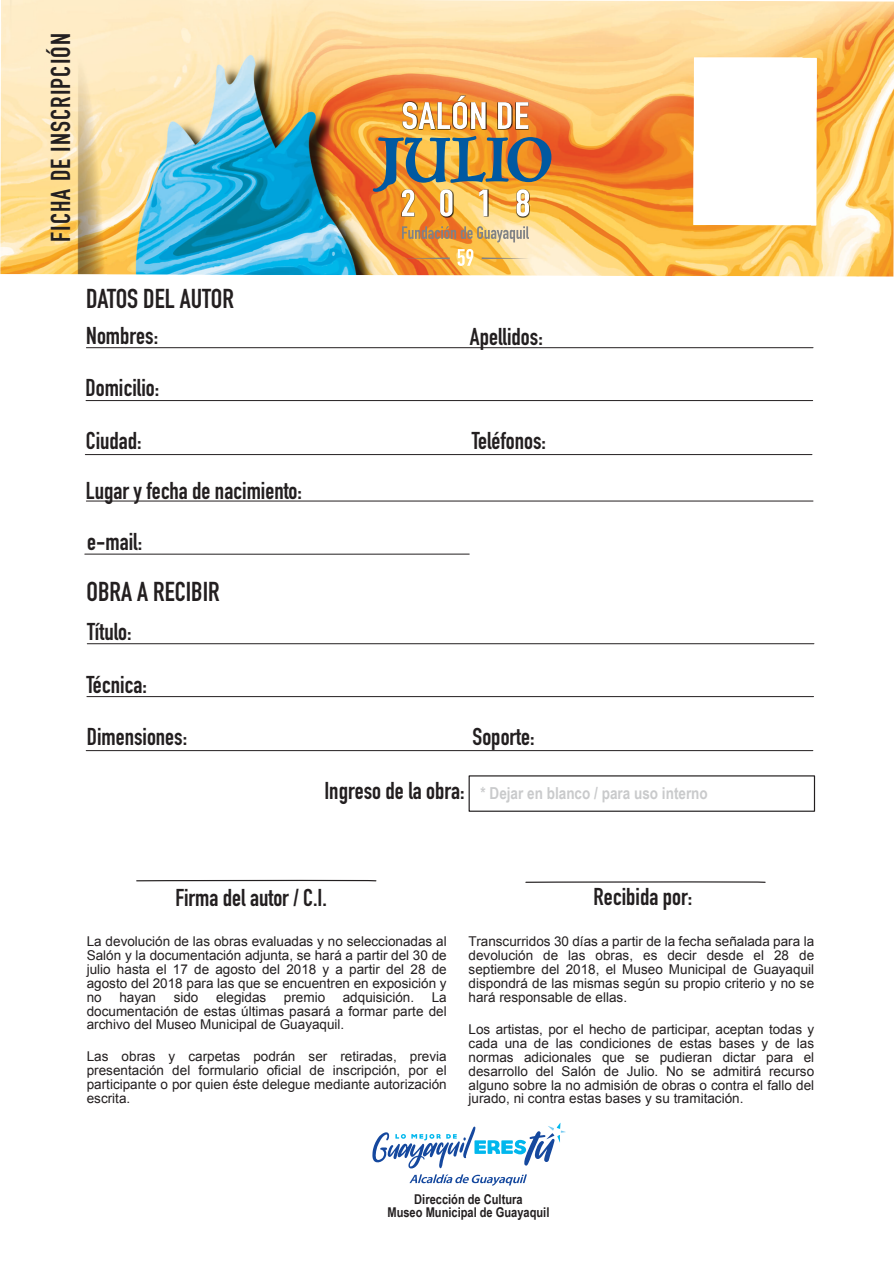
<style>
.page{position:relative;width:894px;height:1263px;background:#fff}
.page>*{position:absolute;margin:0;border:0;box-sizing:border-box;transform-origin:0 0}
.t1{font:700 27px "DIN Condensed";color:#231f20}
.t2{font:700 27px "DIN Condensed";letter-spacing:.04em;color:#231f20}
.t3{font:700 24px/52.7px "DIN Condensed";color:#231f20}
.t4{font:700 16.5px "Arial Narrow";color:rgb(147 149 152/.5)}
.t5{font:13.5px/14px "Arial";color:#231f20;text-align:justify}
.t6{font:700 13.5px/13.5px "Arial Narrow";color:#231f20;text-align:center}
</style>
<div class="page">
<div style="left:468px;top:775px;width:346px;height:37px;border:1px solid #231f20"></div>
<svg style="left:86px;top:696px;width:728px;height:1px"></svg>
<svg style="left:86px;top:643px;width:728px;height:1px"></svg>
<svg style="left:85px;top:750px;width:728px;height:1px"></svg>
<svg style="left:85px;top:400px;width:728px;height:1px"></svg>
<svg style="left:86px;top:347px;width:727px;height:1px"></svg>
<svg style="left:84px;top:454px;width:728px;height:1px"></svg>
<svg style="left:86px;top:500px;width:727px;height:2px"></svg>
<svg style="left:84px;top:553px;width:386px;height:2px"></svg>
<svg style="left:136px;top:880px;width:241px;height:2px"></svg>
<svg style="left:525px;top:881px;width:241px;height:2px"></svg>
<svg style="left:372px;top:1123px;width:193px;height:63px"></svg>
<img style="left:0;top:0;width:893px;height:277px">
<svg style="left:402px;top:226px;width:126px;height:16px;background:#cfa267"></svg>
<svg style="left:457px;top:249px;width:16px;height:17px"></svg>
<img style="left:402px;top:129px;width:33px;height:1px">
<img style="left:437px;top:129px;width:13px;height:1px">
<img style="left:453px;top:129px;width:14px;height:1px">
<img style="left:471px;top:102px;width:15px;height:28px">
<svg style="left:402px;top:96px;width:83px;height:33px"></svg>
<img style="left:497px;top:102px;width:15px;height:28px">
<img style="left:515px;top:129px;width:13px;height:1px">
<svg style="left:498px;top:102px;width:30px;height:27px"></svg>
<svg style="left:372px;top:135px;width:180px;height:82px;background:#bc9759"></svg>
<svg style="left:402px;top:257px;width:47px;height:2px"></svg>
<svg style="left:481px;top:257px;width:48px;height:2px"></svg>
<h1 class="t2" style="left:51px;top:242px;width:210px;rotate:-90deg">FICHA DE INSCRIPCIÓN</h1>
<h1 class="t1" style="left:86px;top:288px;width:149px">DATOS DEL AUTOR</h1>
<h2 class="t3" style="left:85px;top:312px;width:75px">Nombres:<br>Domicilio:</h2>
<h2 class="t3" style="left:470px;top:313px;width:74px">Apellidos:</h2>
<h2 class="t3" style="left:471px;top:418px;width:76px">Teléfonos:</h2>
<h2 class="t3" style="left:86px;top:418px;width:57px">Ciudad:</h2>
<h2 class="t3" style="left:86px;top:467px;width:218px">Lugar y fecha de nacimiento:</h2>
<h2 class="t3" style="left:87px;top:518px;width:56px">e-mail:</h2>
<h1 class="t1" style="left:86px;top:582px;width:135px">OBRA A RECIBIR</h1>
<h2 class="t3" style="left:86px;top:608px;width:62px">Título:<br>Técnica:</h2>
<h2 class="t3" style="left:87px;top:714px;width:102px">Dimensiones:</h2>
<h2 class="t3" style="left:472px;top:714px;width:63px">Soporte:</h2>
<h2 class="t3" style="left:324px;top:768px;width:141px">Ingreso de la obra:</h2>
<p class="t4" style="left:480px;top:787px;width:229px">* Dejar en blanco / para uso interno</p>
<h2 class="t3" style="left:175px;top:875px;width:153px">Firma del autor / C.I.</h2>
<h2 class="t3" style="left:593px;top:873px;width:100px">Recibida por:</h2>
<p class="t5" style="left:87px;top:935px;width:361px">La devolución de las obras evaluadas y no seleccionadas al Salón y la documentación adjunta, se hará a partir del 30 de julio hasta el 17 de agosto del 2018 y a partir del 28 de agosto del 2018 para las que se encuentren en exposición y no</p>
<p class="t5" style="left:119px;top:991px;width:38px">hayan</p>
<p class="t5" style="left:174px;top:991px;width:26px">sido</p>
<p class="t5" style="left:216px;top:991px;width:52px">elegidas</p>
<p class="t5" style="left:284px;top:991px;width:43px">premio</p>
<p class="t5" style="left:342px;top:991px;width:73px">adquisición.</p>
<p class="t5" style="left:87px;top:991px;width:361px;text-indent:345px">La documentación de estas últimas pasará a formar parte del archivo del Museo Municipal de Guayaquil.</p>
<p class="t5" style="left:87px;top:1051px;width:361px">Las obras y carpetas podrán ser retiradas, previa presentación del formulario oficial de inscripción, por el participante o por quien éste delegue mediante autorización escrita.</p>
<p class="t5" style="left:468px;top:935px;width:347px">Transcurridos 30 días a partir de la fecha señalada para la devolución de las obras, es decir desde el 28 de septiembre del 2018, el Museo Municipal de Guayaquil dispondrá de las mismas según su propio criterio y no se hará responsable de ellas.</p>
<p class="t5" style="left:468px;top:1023px;width:347px">Los artistas, por el hecho de participar, aceptan todas y cada una de las condiciones de estas bases y de las normas adicionales que se pudieran dictar para el desarrollo del Salón de Julio. No se admitirá recurso alguno sobre la no admisión de obras o contra el fallo del jurado, ni contra estas bases y su tramitación.</p>
<p class="t6" style="left:387px;top:1194px;width:163px">Dirección de Cultura<br>Museo Municipal de Guayaquil</p>
</div>
